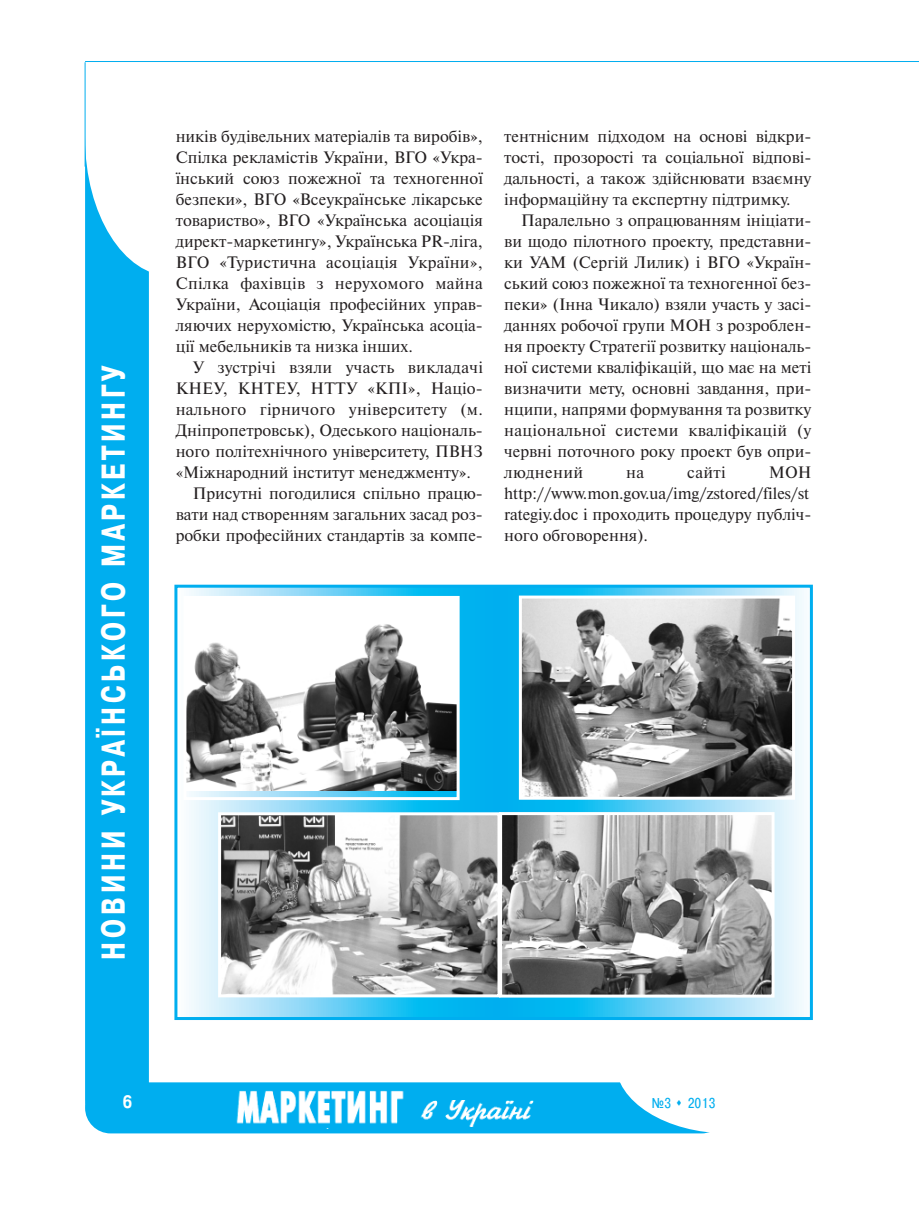
<style>
.page{position:relative;width:919px;height:1217px;background:#fff}
.page>*{position:absolute;margin:0;border:0;box-sizing:border-box;transform-origin:0 0}
.t1{font:700 33px "Pragmatica Cond C";letter-spacing:.13em;color:#fff;scale:.9 1}
.t2{font:700 18px "Pragmatica Cond C";color:#fff}
.t3{font:16.5px/21px "Newton C";color:#231f20;text-align:justify}
.t4{font:16.5px "Newton C";letter-spacing:.02em;color:#231f20}
.t5{font:14.25px "Pragmatica Cond C";color:#00aeef}
</style>
<div class="page">
<div style="left:85px;top:112px;width:64px;height:1019px;background:#00aeef;border-radius:32px"></div>
<div style="left:85px;top:1082px;width:642px;height:51px;background:#00aeef;border-radius:26px"></div>
<img style="left:236px;top:1090px;width:168px;height:34px">
<img style="left:420px;top:1100px;width:113px;height:26px">
<div style="left:85px;top:0;width:172px;height:276px;background:#fff;border-radius:50%"></div>
<div style="left:615px;top:991px;width:226px;height:142px;background:#fff;border-radius:50%"></div>
<hr style="left:85px;top:62px;width:1px;height:104px;background:#00aeef">
<hr style="left:85px;top:61px;width:833px;height:1px;background:#00aeef">
<svg style="left:189px;top:588px;width:615px;height:427px;background:#72d3f5"></svg>
<div style="left:174px;top:584px;width:638px;height:435px;border:3px solid #00aeef"></div>
<img style="left:187px;top:599px;width:268px;height:191px">
<div style="left:183px;top:595px;width:276px;height:204px;border:3px solid #fff"></div>
<img style="left:523px;top:599px;width:268px;height:196px">
<div style="left:519px;top:595px;width:276px;height:204px;border:3px solid #fff"></div>
<img style="left:222px;top:816px;width:274px;height:177px">
<div style="left:218px;top:812px;width:282px;height:185px;border:3px solid #fff"></div>
<img style="left:503px;top:815px;width:267px;height:178px">
<div style="left:499px;top:811px;width:275px;height:186px;border:3px solid #fff"></div>
<h1 class="t1" style="left:94px;top:959px;width:661px;rotate:-90deg">НОВИНИ УКРАЇНСЬКОГО МАРКЕТИНГУ</h1>
<p class="t3" style="left:176px;top:125px;width:309px">ників будівельних матеріалів та виробів», Спілка рекламістів України, ВГО «Укра&shy;їнський союз пожежної та техногенної безпеки», ВГО «Всеукраїнське лікарське товариство», ВГО «Українська асоціація директ-маркетингу», Українська PR-ліга, ВГО «Туристична асоціація України», Спілка фахівців з нерухомого майна України, Асоціація професійних управ&shy;ляючих нерухомістю, Українська асоціа&shy;ції мебельників та низка інших.</p>
<p class="t4" style="left:193px;top:357px;width:292px">У зустрічі взяли участь викладачі</p>
<p class="t3" style="left:176px;top:377px;width:309px">КНЕУ, КНТЕУ, НТТУ «КПІ», Націо-</p>
<p class="t4" style="left:176px;top:399px;width:309px">нального гірничого університету (м.</p>
<p class="t3" style="left:176px;top:419px;width:309px">Дніпропетровськ), Одеського національ-</p>
<p class="t3" style="left:176px;top:440px;width:309px">ного політехнічного університету, ПВНЗ</p>
<p class="t3" style="left:176px;top:461px;width:297px">«Міжнародний інститут менеджменту».</p>
<p class="t3" style="left:193px;top:482px;width:292px">Присутні погодилися спільно працю-</p>
<p class="t3" style="left:176px;top:503px;width:309px">вати над створенням загальних засад роз-</p>
<p class="t3" style="left:176px;top:524px;width:309px">робки професійних стандартів за компе-</p>
<p class="t3" style="left:504px;top:125px;width:309px">тентнісним підходом на основі відкри&shy;тості, прозорості та соціальної відпові&shy;дальності, а також здійснювати взаємну інформаційну та експертну підтримку.</p>
<p class="t3" style="left:504px;top:209px;width:309px;text-indent:17px">Паралельно з опрацюванням ініціати&shy;ви щодо пілотного проекту, представни&shy;ки УАМ (Сергій Лилик) і ВГО «Україн&shy;ський союз пожежної та техногенної без&shy;пеки» (Інна Чикало) взяли участь у засі&shy;даннях робочої групи МОН з розроблен&shy;ня проекту Стратегії розвитку національ&shy;ної системи кваліфікацій, що має на меті визначити мету, основні завдання, при&shy;нципи, напрями формування та розвитку національної системи кваліфікацій (у червні поточного року проект був опри&shy;люднений</p>
<p class="t3" style="left:504px;top:461px;width:309px;text-align:left;text-indent:264px">МОН http://www.mon.gov.ua/img/zstored/files/st rategiy.doc і проходить процедуру публіч&shy;ного обговорення).</p>
<p class="t3" style="left:626px;top:461px;width:19px">на</p>
<p class="t3" style="left:687px;top:461px;width:40px">сайті</p>
<p class="t2" style="left:123px;top:1090px;width:11px">6</p>
<p class="t5" style="left:652px;top:1093px;width:65px">№3 ▲ 2013</p>
</div>
